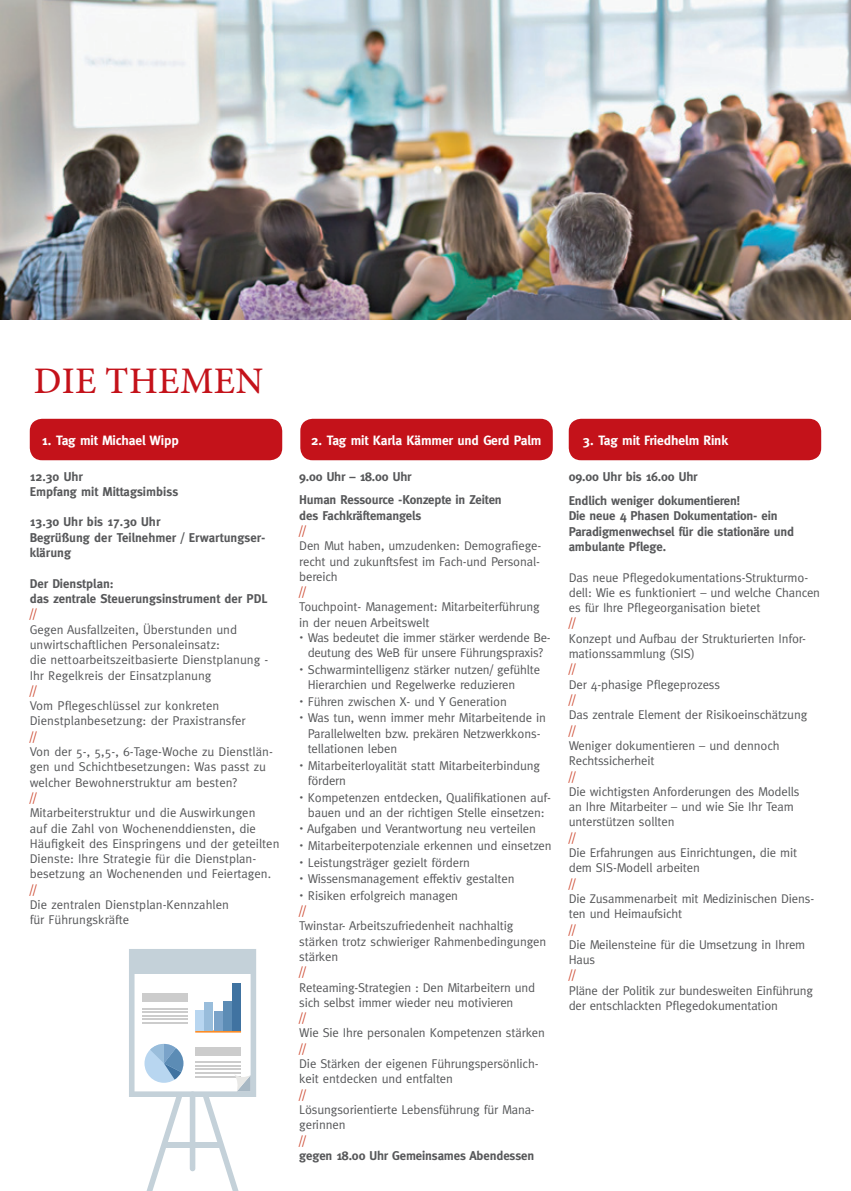
<style>
.page{position:relative;width:851px;height:1191px;background:#fff}
.page>*{position:absolute;margin:0;border:0;box-sizing:border-box;transform-origin:0 0}
.t1{font:500 37.5px "Minion Pro";letter-spacing:.01em;color:#c4121a}
.t2{font:700 13.5px "Meta";letter-spacing:-.01em;color:#fff}
.t3{font:12.75px/15.3px "Meta";letter-spacing:-.01em;color:#57585a}
.t4{font:700 12.75px/15.3px "Meta";letter-spacing:-.01em;color:#57585a}
.t5{font:12.75px "Meta";color:#ce4c34}
</style>
<div class="page">
<img style="left:0;top:0;width:850px;height:320px">
<div style="left:568px;top:419px;width:253px;height:41px;background:#c4121a;border-radius:12px"></div>
<div style="left:300px;top:419px;width:252px;height:41px;background:#c4121a;border-radius:12px"></div>
<div style="left:30px;top:419px;width:252px;height:41px;background:#c4121a;border-radius:12px"></div>
<svg style="left:129px;top:949px;width:127px;height:242px"></svg>
<hr style="left:195px;top:1030px;width:46px;height:2px;background:#fc8c26">
<div style="left:233px;top:983px;width:8px;height:47px;background:#4073a1"></div>
<div style="left:223px;top:1001px;width:8px;height:29px;background:#5c8cb5"></div>
<div style="left:214px;top:1011px;width:8px;height:19px;background:#7aa3c9"></div>
<div style="left:205px;top:1002px;width:8px;height:28px;background:#99bddb"></div>
<div style="left:195px;top:1010px;width:8px;height:20px;background:#b8d6f0"></div>
<h1 class="t1" style="left:34px;top:355px;width:231px">DIE THEMEN</h1>
<p class="t2" style="left:42px;top:432px;width:138px">1. Tag mit Michael Wipp</p>
<p class="t2" style="left:311px;top:432px;width:232px">2. Tag mit Karla Kämmer und Gerd Palm</p>
<p class="t2" style="left:583px;top:432px;width:147px">3. Tag mit Friedhelm Rink</p>
<p class="t4" style="left:299px;top:464px;width:204px;line-height:23.9px">9.00 Uhr – 18.00 Uhr<br>Human Ressource -Konzepte in Zeiten</p>
<p class="t4" style="left:299px;top:507px;width:124px">des Fachkräftemangels</p>
<p class="t5" style="left:299px;top:523px;width:8px">//</p>
<p class="t3" style="left:299px;top:538px;width:243px;text-align:justify">Den Mut haben, umzudenken: Demografiege&shy;recht und zukunftsfest im Fach-und Personal&shy;bereich</p>
<p class="t5" style="left:299px;top:584px;width:8px">//</p>
<p class="t3" style="left:299px;top:599px;width:242px">Touchpoint- Management: Mitarbeiterführung in der neuen Arbeitswelt</p>
<p class="t3" style="left:307px;top:630px;width:244px">Was bedeutet die immer stärker werdende Be&shy;deutung des WeB für unsere Führungspraxis?</p>
<p class="t3" style="left:308px;top:662px;width:234px">Schwarmintelligenz stärker nutzen/ gefühlte<br>Hierarchien und Regelwerke reduzieren</p>
<p class="t3" style="left:307px;top:693px;width:240px;line-height:16.6px">Führen zwischen X- und Y Generation<br>Was tun, wenn immer mehr Mitarbeitende in</p>
<p class="t3" style="left:307px;top:725px;width:234px">Parallelwelten bzw. prekären Netzwerkkons&shy;tellationen leben</p>
<p class="t3" style="left:308px;top:757px;width:234px">Mitarbeiterloyalität statt Mitarbeiterbindung fördern</p>
<p class="t3" style="left:308px;top:789px;width:244px">Kompetenzen entdecken, Qualifikationen auf&shy;bauen und an der richtigen Stelle einsetzen:</p>
<p class="t3" style="left:307px;top:820px;width:246px;line-height:16.5px">Aufgaben und Verantwortung neu verteilen Mitarbeiterpotenziale erkennen und einsetzen Leistungsträger gezielt fördern Wissensmanagement effektiv gestalten Risiken erfolgreich managen</p>
<p class="t5" style="left:299px;top:903px;width:8px">//</p>
<p class="t3" style="left:299px;top:918px;width:248px">Twinstar- Arbeitszufriedenheit nachhaltig stärken trotz schwieriger Rahmenbedingungen stärken</p>
<p class="t5" style="left:299px;top:964px;width:8px">//</p>
<p class="t3" style="left:299px;top:979px;width:237px">Reteaming-Strategien : Den Mitarbeitern und sich selbst immer wieder neu motivieren</p>
<p class="t5" style="left:299px;top:1010px;width:8px">//</p>
<p class="t3" style="left:299px;top:1025px;width:247px">Wie Sie Ihre personalen Kompetenzen stärken</p>
<p class="t5" style="left:299px;top:1041px;width:8px">//</p>
<p class="t3" style="left:299px;top:1055px;width:241px">Die Stärken der eigenen Führungspersönlich&shy;keit entdecken und entfalten</p>
<p class="t5" style="left:299px;top:1087px;width:8px">//</p>
<p class="t3" style="left:299px;top:1101px;width:237px">Lösungsorientierte Lebensführung für Mana&shy;gerinnen</p>
<p class="t5" style="left:299px;top:1132px;width:8px">//</p>
<p class="t4" style="left:299px;top:1147px;width:236px">gegen 18.00 Uhr Gemeinsames Abendessen</p>
<p class="t4" style="left:30px;top:468px;width:150px">12.30 Uhr<br>Empfang mit Mittagsimbiss</p>
<p class="t4" style="left:30px;top:514px;width:237px">13.30 Uhr bis 17.30 Uhr<br>Begrüßung der Teilnehmer / Erwartungser&shy;klärung</p>
<p class="t4" style="left:30px;top:575px;width:239px">Der Dienstplan:<br>das zentrale Steuerungsinstrument der PDL</p>
<p class="t5" style="left:30px;top:606px;width:8px">//</p>
<p class="t3" style="left:30px;top:621px;width:240px">Gegen Ausfallzeiten, Überstunden und unwirtschaftlichen Personaleinsatz:<br>die nettoarbeitszeitbasierte Dienstplanung - Ihr Regelkreis der Einsatzplanung</p>
<p class="t5" style="left:30px;top:683px;width:8px">//</p>
<p class="t3" style="left:30px;top:698px;width:217px">Vom Pflegeschlüssel zur konkreten<br>Dienstplanbesetzung: der Praxistransfer</p>
<p class="t5" style="left:30px;top:729px;width:8px">//</p>
<p class="t3" style="left:30px;top:744px;width:244px">Von der 5-, 5,5-, 6-Tage-Woche zu Dienstlän&shy;gen und Schichtbesetzungen: Was passt zu welcher Bewohnerstruktur am besten?</p>
<p class="t5" style="left:30px;top:790px;width:8px">//</p>
<p class="t3" style="left:30px;top:805px;width:251px">Mitarbeiterstruktur und die Auswirkungen<br>auf die Zahl von Wochenenddiensten, die Häufigkeit des Einspringens und der geteilten Dienste: Ihre Strategie für die Dienstplan&shy;besetzung an Wochenenden und Feiertagen.</p>
<p class="t5" style="left:30px;top:882px;width:8px">//</p>
<p class="t3" style="left:30px;top:897px;width:201px">Die zentralen Dienstplan-Kennzahlen für Führungskräfte</p>
<p class="t4" style="left:568px;top:465px;width:173px;line-height:23.9px">09.00 Uhr bis 16.00 Uhr<br>Endlich weniger dokumentieren!</p>
<p class="t4" style="left:568px;top:508px;width:227px">Die neue 4 Phasen Dokumentation- ein<br>Paradigmenwechsel für die stationäre und ambulante Pflege.</p>
<p class="t3" style="left:568px;top:569px;width:253px">Das neue Pflegedokumentations-Strukturmo&shy;dell: Wie es funktioniert – und welche Chancen es für Ihre Pflegeorganisation bietet</p>
<p class="t5" style="left:568px;top:615px;width:8px">//</p>
<p class="t3" style="left:568px;top:630px;width:239px">Konzept und Aufbau der Strukturierten Infor&shy;mationssammlung (SIS)</p>
<p class="t5" style="left:568px;top:661px;width:8px">//</p>
<p class="t3" style="left:568px;top:676px;width:153px">Der 4-phasige Pflegeprozess</p>
<p class="t5" style="left:568px;top:692px;width:8px">//</p>
<p class="t3" style="left:568px;top:707px;width:240px">Das zentrale Element der Risikoeinschätzung</p>
<p class="t5" style="left:568px;top:723px;width:8px">//</p>
<p class="t3" style="left:568px;top:737px;width:212px">Weniger dokumentieren – und dennoch<br>Rechtssicherheit</p>
<p class="t5" style="left:568px;top:768px;width:8px">//</p>
<p class="t3" style="left:568px;top:783px;width:232px">Die wichtigsten Anforderungen des Modells an Ihre Mitarbeiter – und wie Sie Ihr Team unterstützen sollten</p>
<p class="t5" style="left:568px;top:830px;width:8px">//</p>
<p class="t3" style="left:568px;top:845px;width:230px">Die Erfahrungen aus Einrichtungen, die mit dem SIS-Modell arbeiten</p>
<p class="t5" style="left:568px;top:876px;width:8px">//</p>
<p class="t3" style="left:568px;top:890px;width:247px">Die Zusammenarbeit mit Medizinischen Diens&shy;ten und Heimaufsicht</p>
<p class="t5" style="left:568px;top:921px;width:8px">//</p>
<p class="t3" style="left:568px;top:936px;width:238px">Die Meilensteine für die Umsetzung in Ihrem<br>Haus</p>
<p class="t5" style="left:568px;top:967px;width:8px">//</p>
<p class="t3" style="left:568px;top:982px;width:246px">Pläne der Politik zur bundesweiten Einführung der entschlackten Pflegedokumentation</p>
</div>
